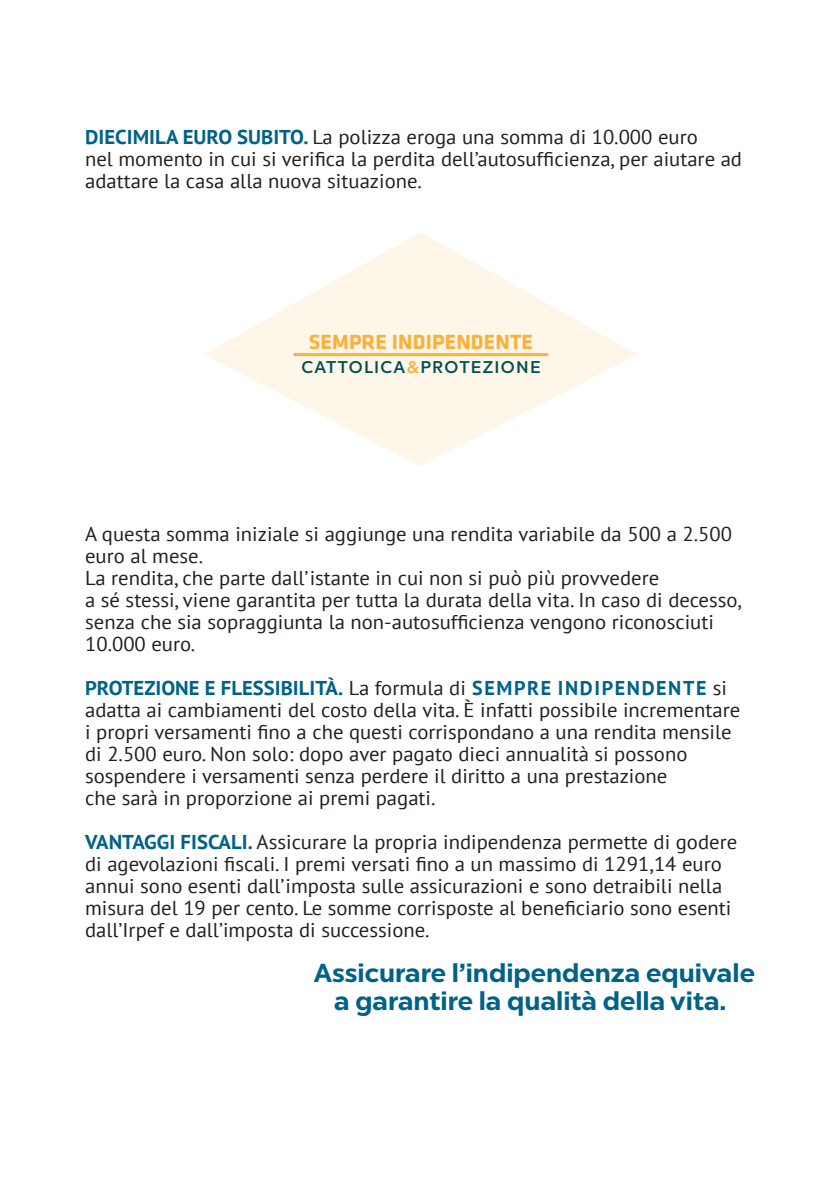
<style>
.page{position:relative;width:840px;height:1191px;background:#fff}
.page>*{position:absolute;margin:0;border:0;box-sizing:border-box;transform-origin:0 0}
.t1{font:700 26px "Chronica Pro";color:#006288}
.t2{font:700 21.2px "Klavika";letter-spacing:.01em;color:#fbb039}
.t3{font:20px/22px "PT Sans";color:#231f20}
.t4{font:500 17px "Chronica Pro";letter-spacing:.075em;color:#004f59}
.s1{font-weight:700;color:#006288}
.s2{color:#fbb039}
</style>
<div class="page">
<svg style="left:205px;top:232px;width:432px;height:234px"></svg>
<hr style="left:293px;top:353px;width:255px;height:3px;background:#fbb039">
<p class="t3" style="left:85px;top:125px;width:658px"><span class="s1">DIECIMILA EURO SUBITO.</span> La polizza eroga una somma di 10.000 euro<br>nel momento in cui si verifica la perdita dell’autosufficienza, per aiutare ad adattare la casa alla nuova situazione.</p>
<p class="t2" style="left:308px;top:330px;width:226px">SEMPRE INDIPENDENTE</p>
<p class="t4" style="left:301px;top:357px;width:241px">CATTOLICA<span class="s2">&amp;</span>PROTEZIONE</p>
<p class="t3" style="left:85px;top:522px;width:648px">A questa somma iniziale si aggiunge una rendita variabile da 500 a 2.500 euro al mese.</p>
<p class="t3" style="left:85px;top:566px;width:575px">La rendita, che parte dall’istante in cui non si può più provvedere</p>
<p class="t3" style="left:85px;top:588px;width:658px">a sé stessi, viene garantita per tutta la durata della vita. In caso di decesso,</p>
<p class="t3" style="left:85px;top:610px;width:630px">senza che sia sopraggiunta la non-autosufficienza vengono riconosciuti<br>10.000 euro.</p>
<p class="t3" style="left:85px;top:676px;width:656px"><span class="s1">PROTEZIONE E FLESSIBILITÀ.</span> La formula di <span class="s1">SEMPRE INDIPENDENTE</span> si adatta ai cambiamenti del costo della vita. È infatti possibile incrementare i propri versamenti fino a che questi corrispondano a una rendita mensile di 2.500 euro. Non solo: dopo aver pagato dieci annualità si possono sospendere i versamenti senza perdere il diritto a una prestazione</p>
<p class="t3" style="left:85px;top:786px;width:352px">che sarà in proporzione ai premi pagati.</p>
<p class="t3" style="left:85px;top:830px;width:653px"><span class="s1">VANTAGGI FISCALI.</span> Assicurare la propria indipendenza permette di godere di agevolazioni fiscali. I premi versati fino a un massimo di 1291,14 euro annui sono esenti dall’imposta sulle assicurazioni e sono detraibili nella misura del 19 per cento. Le somme corrisposte al beneficiario sono esenti dall’Irpef e dall’imposta di successione.</p>
<p class="t1" style="left:314px;top:956px;width:442px">Assicurare l’indipendenza equivale</p>
<p class="t1" style="left:334px;top:984px;width:393px">a garantire la qualità della vita.</p>
</div>
